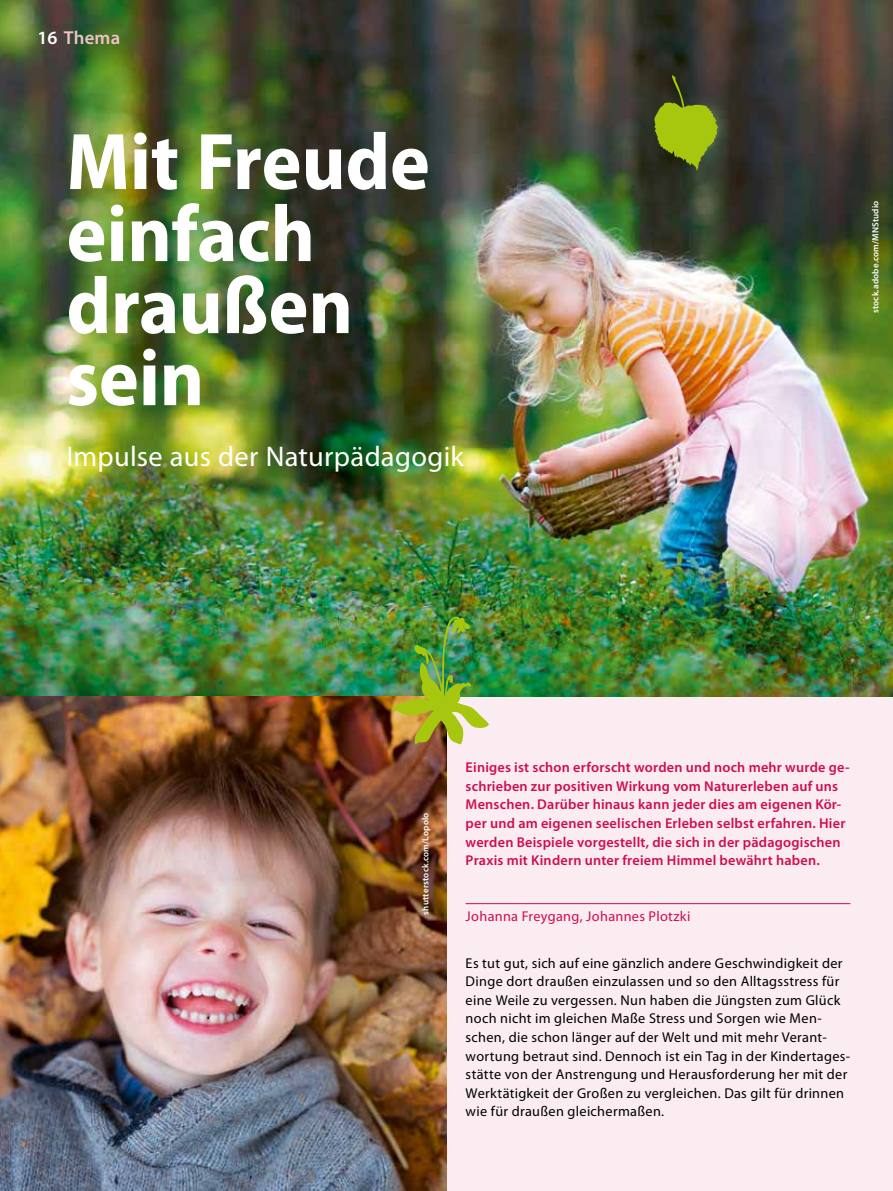
<style>
.page{position:relative;width:893px;height:1191px;background:#faecf0}
.page>*{position:absolute;margin:0;border:0;box-sizing:border-box;transform-origin:0 0}
.t1{font:700 semi-condensed 81px/72px "Myriad Pro";color:#fff}
.t2{font:28.5px "Myriad Pro";letter-spacing:.01em;color:#fff}
.t3{font:600 18.75px "Myriad Pro";letter-spacing:.01em;color:#f0c4c7}
.t4{font:14.25px/18.6px "Myriad Pro";letter-spacing:.025em;color:#000}
.t5{font:600 14.25px/18.6px "Myriad Pro";letter-spacing:.015em;color:#cf0d51}
.t6{font:14.25px "Myriad Pro";letter-spacing:.02em;color:#cf0d51}
.t7{font:600 9px "Myriad Pro";letter-spacing:.02em;color:#fff}
.s1{color:#fff}
</style>
<div class="page">
<img style="left:0;top:0;width:893px;height:696px">
<hr style="left:466px;top:903px;width:384px;height:1px;background:#cf0d51">
<img style="left:0;top:696px;width:446px;height:495px">
<svg style="left:654px;top:75px;width:64px;height:95px;background:#697a1c"></svg>
<img style="left:392px;top:616px;width:97px;height:128px">
<h3 class="t3" style="left:37px;top:27px;width:84px"><span class="s1">16</span> Thema</h3>
<h1 class="t1" style="left:66px;top:127px;width:365px">Mit Freude einfach draußen sein</h1>
<h2 class="t2" style="left:66px;top:441px;width:399px">Impulse aus der Naturpädagogik</h2>
<p class="t7" style="left:870px;top:313px;width:114px;rotate:-90deg">stock.adobe.com/MNStudio</p>
<p class="t7" style="left:421px;top:914px;width:104px;rotate:-90deg">shutterstock.com/Lopolo</p>
<p class="t5" style="left:466px;top:758px;width:385px">Einiges ist schon erforscht worden und noch mehr wurde ge&shy;schrieben zur positiven Wirkung vom Naturerleben auf uns Menschen. Darüber hinaus kann jeder dies am eigenen Kör&shy;per und am eigenen seelischen Erleben selbst erfahren. Hier werden Beispiele vorgestellt, die sich in der pädagogischen Praxis mit Kindern unter freiem Himmel bewährt haben.</p>
<p class="t6" style="left:466px;top:908px;width:226px">Johanna Freygang, Johannes Plotzki</p>
<p class="t4" style="left:466px;top:953px;width:386px">Es tut gut, sich auf eine gänzlich andere Geschwindigkeit der Dinge dort draußen einzulassen und so den Alltagsstress für eine Weile zu vergessen. Nun haben die Jüngsten zum Glück noch nicht im gleichen Maße Stress und Sorgen wie Men&shy;schen, die schon länger auf der Welt und mit mehr Verant&shy;wortung betraut sind. Dennoch ist ein Tag in der Kindertages&shy;stätte von der Anstrengung und Herausforderung her mit der Werktätigkeit der Großen zu vergleichen. Das gilt für drinnen wie für draußen gleichermaßen.</p>
</div>
